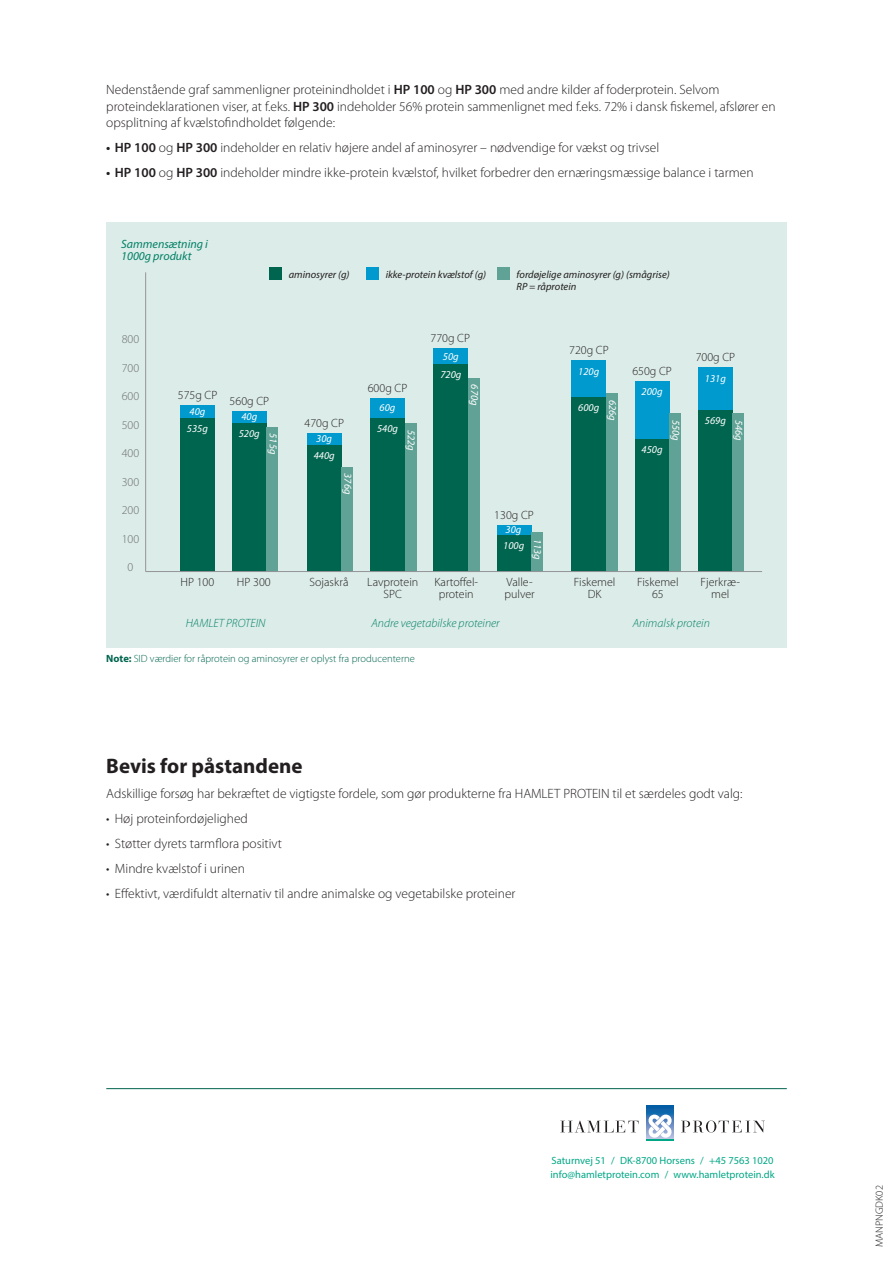
<style>
.page{position:relative;width:893px;height:1263px;background:#fff}
.page>*{position:absolute;margin:0;border:0;box-sizing:border-box;transform-origin:0 0}
.Bodytext_header{font:700 21px "Myriad Pro";color:#231f20}
.Bodytext{font:300 13.5px/16.5px "Myriad Pro";color:#231f20}
.Bodytext-2{font:300 12px/12px "Myriad Pro";color:#231f20;text-align:center}
.Supheader_note{font:italic 300 12px "Myriad Pro";color:#008066}
.Supheader_note-2{font:italic 12px/12px "Myriad Pro";color:#008066}
.Bodytext-3{font:300 12px "Myriad Pro";color:#6c6d70}
.product_graphic_name{font:italic 10.5px "Myriad Pro";color:#fff}
.product_graphic_name-2{font:italic 10.5px/12px "Myriad Pro";color:#231f20}
.t1{font:10.5px "Myriad Pro";color:#00a786}
.Bodytext-4{font:300 10.5px "Myriad Pro";color:#00654f}
.Body{font:300 10.5px "Myriad Pro";color:#231f20}
.s1{font-weight:600}
.s2{font-weight:700}
</style>
<div class="page">
<div style="left:106px;top:223px;width:681px;height:425px;background:#dcece8"></div>
<hr style="left:145px;top:272px;width:1px;height:300px;background:#939598">
<div style="left:232px;top:411px;width:35px;height:158px;background:#009ace"></div>
<div style="left:232px;top:423px;width:35px;height:148px;background:#00654f"></div>
<div style="left:267px;top:427px;width:11px;height:145px;background:#60a296"></div>
<div style="left:497px;top:532px;width:34px;height:39px;background:#00654f"></div>
<div style="left:497px;top:525px;width:34px;height:10px;background:#009ace"></div>
<div style="left:531px;top:532px;width:12px;height:39px;background:#60a296"></div>
<div style="left:307px;top:434px;width:34px;height:134px;background:#009ace"></div>
<div style="left:307px;top:445px;width:34px;height:127px;background:#00654f"></div>
<div style="left:370px;top:398px;width:35px;height:170px;background:#009ace"></div>
<div style="left:370px;top:418px;width:35px;height:153px;background:#00654f"></div>
<div style="left:405px;top:423px;width:11px;height:148px;background:#60a296"></div>
<div style="left:434px;top:348px;width:34px;height:220px;background:#009ace"></div>
<div style="left:434px;top:364px;width:34px;height:207px;background:#00654f"></div>
<div style="left:468px;top:378px;width:11px;height:193px;background:#60a296"></div>
<div style="left:341px;top:467px;width:12px;height:104px;background:#60a296"></div>
<div style="left:181px;top:405px;width:34px;height:164px;background:#009ace"></div>
<div style="left:181px;top:418px;width:34px;height:153px;background:#00654f"></div>
<div style="left:572px;top:363px;width:34px;height:208px;background:#00654f"></div>
<div style="left:572px;top:361px;width:34px;height:36px;background:#009ace"></div>
<div style="left:606px;top:393px;width:12px;height:178px;background:#60a296"></div>
<div style="left:635px;top:384px;width:34px;height:187px;background:#00654f"></div>
<div style="left:635px;top:381px;width:34px;height:57px;background:#009ace"></div>
<div style="left:669px;top:413px;width:12px;height:158px;background:#60a296"></div>
<div style="left:698px;top:410px;width:35px;height:162px;background:#00654f"></div>
<div style="left:698px;top:368px;width:35px;height:42px;background:#009ace"></div>
<div style="left:733px;top:413px;width:11px;height:158px;background:#60a296"></div>
<hr style="left:146px;top:571px;width:616px;height:1px;background:#939598">
<div style="left:269px;top:267px;width:13px;height:13px;background:#00654f"></div>
<div style="left:366px;top:267px;width:13px;height:13px;background:#009ace"></div>
<div style="left:497px;top:267px;width:13px;height:13px;background:#60a296"></div>
<div style="left:647px;top:1106px;width:27px;height:33px;background:#0d64a9"></div>
<svg style="left:647px;top:1114px;width:27px;height:26px"></svg>
<svg style="left:560px;top:1120px;width:79px;height:12px"></svg>
<svg style="left:681px;top:1120px;width:84px;height:12px"></svg>
<hr style="left:106px;top:1088px;width:681px;height:1px;background:#00654f">
<p class="Bodytext" style="left:106px;top:81px;width:671px">Nedenstående graf sammenligner proteinindholdet i <span class="s1">HP 100</span> og <span class="s1">HP 300</span> med andre kilder af foderprotein. Selvom proteindeklarationen viser, at f.eks. <span class="s1">HP 300</span> indeholder 56% protein sammenlignet med f.eks. 72% i dansk fiskemel, afslører en opsplitning af kvælstofindholdet følgende:</p>
<p class="Bodytext" style="left:106px;top:139px;width:554px"><span class="s1">• HP 100</span> og <span class="s1">HP 300</span> indeholder en relativ højere andel af aminosyrer – nødvendige for vækst og trivsel</p>
<p class="Bodytext" style="left:106px;top:164px;width:649px"><span class="s1">• HP 100</span> og <span class="s1">HP 300</span> indeholder mindre ikke-protein kvælstof, hvilket forbedrer den ernæringsmæssige balance i tarmen</p>
<p class="Supheader_note-2" style="left:121px;top:238px;width:88px">Sammensætning i<br>1000g produkt</p>
<p class="product_graphic_name-2" style="left:289px;top:268px;width:62px">aminosyrer (g)</p>
<p class="product_graphic_name-2" style="left:386px;top:268px;width:102px">ikke-protein kvælstof (g)</p>
<p class="product_graphic_name-2" style="left:517px;top:268px;width:155px">fordøjelige aminosyrer (g) (smågrise)<br>RP = råprotein</p>
<p class="Bodytext-3" style="left:122px;top:332px;width:19px">800</p>
<p class="Bodytext-3" style="left:122px;top:360px;width:19px">700</p>
<p class="Bodytext-3" style="left:122px;top:389px;width:19px">600</p>
<p class="Bodytext-3" style="left:122px;top:417px;width:19px">500</p>
<p class="Bodytext-3" style="left:122px;top:446px;width:19px">400</p>
<p class="Bodytext-3" style="left:122px;top:474px;width:19px">300</p>
<p class="Bodytext-3" style="left:122px;top:503px;width:19px">200</p>
<p class="Bodytext-3" style="left:122px;top:531px;width:19px">100</p>
<p class="Bodytext-3" style="left:128px;top:560px;width:7px">0</p>
<p class="Bodytext-2" style="left:430px;top:331px;width:41px">770g CP</p>
<p class="product_graphic_name" style="left:443px;top:350px;width:17px">50g</p>
<p class="product_graphic_name" style="left:481px;top:384px;width:23px;rotate:90deg">670g</p>
<p class="Bodytext-2" style="left:569px;top:344px;width:41px">720g CP</p>
<p class="product_graphic_name" style="left:578px;top:365px;width:22px">120g</p>
<p class="product_graphic_name" style="left:440px;top:368px;width:22px">720g</p>
<p class="Bodytext-2" style="left:368px;top:382px;width:41px">600g CP</p>
<p class="Bodytext-2" style="left:178px;top:388px;width:41px">575g CP</p>
<p class="product_graphic_name" style="left:190px;top:404px;width:17px">40g</p>
<p class="product_graphic_name" style="left:578px;top:401px;width:22px">600g</p>
<p class="Bodytext-2" style="left:230px;top:395px;width:41px">560g CP</p>
<p class="product_graphic_name" style="left:619px;top:400px;width:23px;rotate:90deg">626g</p>
<p class="product_graphic_name" style="left:380px;top:401px;width:17px">60g</p>
<p class="product_graphic_name" style="left:241px;top:410px;width:17px">40g</p>
<p class="product_graphic_name" style="left:239px;top:427px;width:22px">520g</p>
<p class="product_graphic_name" style="left:280px;top:433px;width:23px;rotate:90deg">515g</p>
<p class="Bodytext-2" style="left:305px;top:417px;width:41px">470g CP</p>
<p class="product_graphic_name" style="left:377px;top:422px;width:23px">540g</p>
<p class="product_graphic_name" style="left:187px;top:422px;width:23px">535g</p>
<p class="product_graphic_name" style="left:418px;top:430px;width:23px;rotate:90deg">522g</p>
<p class="product_graphic_name" style="left:316px;top:432px;width:17px">30g</p>
<p class="product_graphic_name" style="left:314px;top:449px;width:22px">440g</p>
<p class="product_graphic_name" style="left:355px;top:473px;width:22px;rotate:90deg">376g</p>
<p class="Bodytext-2" style="left:181px;top:576px;width:35px">HP 100</p>
<p class="Bodytext-2" style="left:237px;top:576px;width:35px">HP 300</p>
<p class="Bodytext-2" style="left:310px;top:576px;width:40px">Sojaskrå</p>
<p class="Bodytext-2" style="left:367px;top:576px;width:52px">Lavprotein<br>SPC</p>
<p class="Bodytext-2" style="left:434px;top:576px;width:45px">Kartoffel&shy;protein</p>
<p class="Bodytext-2" style="left:494px;top:509px;width:41px">130g CP</p>
<p class="product_graphic_name" style="left:544px;top:539px;width:23px;rotate:90deg">113g</p>
<p class="product_graphic_name" style="left:506px;top:523px;width:17px">30g</p>
<p class="product_graphic_name" style="left:503px;top:539px;width:22px">100g</p>
<p class="Bodytext-2" style="left:504px;top:576px;width:32px;text-align:left">Valle&shy;pulver</p>
<p class="Bodytext-2" style="left:574px;top:576px;width:43px">Fiskemel<br>DK</p>
<p class="Bodytext-2" style="left:632px;top:365px;width:41px">650g CP</p>
<p class="product_graphic_name" style="left:641px;top:385px;width:22px">200g</p>
<p class="Bodytext-2" style="left:696px;top:351px;width:41px">700g CP</p>
<p class="product_graphic_name" style="left:705px;top:372px;width:22px">131g</p>
<p class="product_graphic_name" style="left:641px;top:443px;width:22px">450g</p>
<p class="product_graphic_name" style="left:682px;top:420px;width:23px;rotate:90deg">550g</p>
<p class="product_graphic_name" style="left:705px;top:414px;width:22px">569g</p>
<p class="product_graphic_name" style="left:745px;top:420px;width:22px;rotate:90deg">546g</p>
<p class="Bodytext-2" style="left:637px;top:576px;width:43px">Fiskemel<br>65</p>
<p class="Bodytext-2" style="left:701px;top:576px;width:41px">Fjerkræ&shy;mel</p>
<p class="Supheader_note" style="left:186px;top:615px;width:81px">HAMLET PROTEIN</p>
<p class="Supheader_note" style="left:371px;top:615px;width:130px">Andre vegetabilske proteiner</p>
<p class="Supheader_note" style="left:633px;top:615px;width:79px">Animalsk protein</p>
<p class="Bodytext-4" style="left:106px;top:652px;width:310px"><span class="s2">Note:</span> SID værdier for råprotein og aminosyrer er oplyst fra producenterne</p>
<p class="Bodytext_header" style="left:106px;top:752px;width:198px">Bevis for påstandene</p>
<p class="Bodytext" style="left:106px;top:785px;width:638px">Adskillige forsøg har bekræftet de vigtigste fordele, som gør produkterne fra HAMLET PROTEIN til et særdeles godt valg:</p>
<p class="Bodytext" style="left:106px;top:810px;width:143px">• Høj proteinfordøjelighed</p>
<p class="Bodytext" style="left:106px;top:835px;width:177px">• Støtter dyrets tarmflora positivt</p>
<p class="Bodytext" style="left:106px;top:860px;width:140px">• Mindre kvælstof i urinen</p>
<p class="Bodytext" style="left:106px;top:885px;width:411px">• Effektivt, værdifuldt alternativ til andre animalske og vegetabilske proteiner</p>
<p class="t1" style="left:551px;top:1154px;width:224px">Saturnvej 51 / DK-8700 Horsens / +45 7563 1020</p>
<p class="t1" style="left:550px;top:1168px;width:226px">info@hamletprotein.com / www.hamletprotein.dk</p>
<p class="Body" style="left:873px;top:1247px;width:63px;rotate:-90deg">MANPNGDK02</p>
</div>
